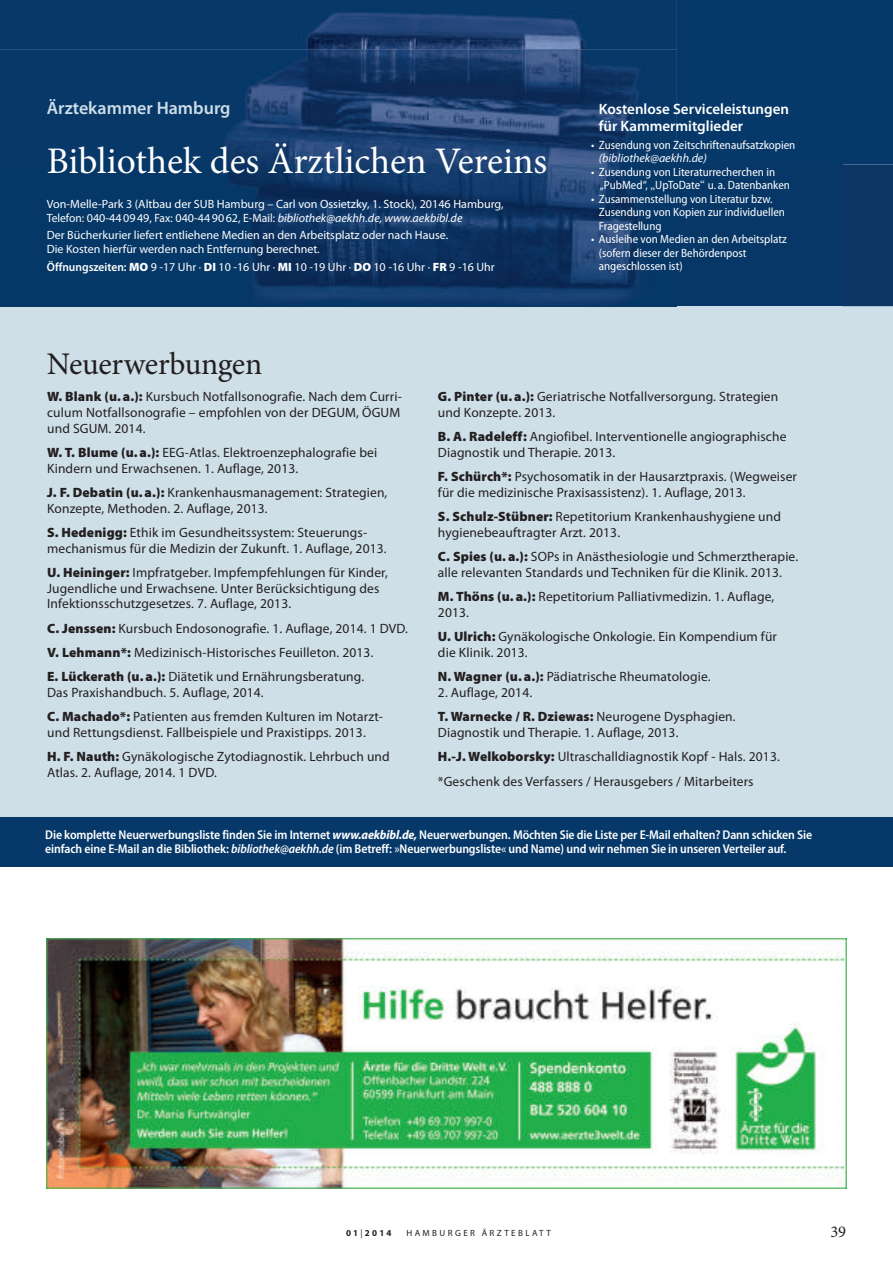
<style>
.page{position:relative;width:893px;height:1263px;background:#fff}
.page>*{position:absolute;margin:0;border:0;box-sizing:border-box;transform-origin:0 0}
.t1{font:37.5px "Minion Pro";color:#fff}
.t2{font:31.5px "Minion Pro";letter-spacing:-.01em;color:#231f20}
.t3{font:18px "Myriad Pro Semibold OV QJXQOC";color:#cddee7}
.t4{font:16.5px "Minion Pro";color:#231f20}
.t5{font:15px/17px "Myriad Pro Semibold OV QJXQOC";color:#fff}
.t6{font:13.5px/15.8px "Myriad Pro Regular OV QIXQOC";letter-spacing:.01em;color:#231f20}
.t7{font:13.5px "Myriad Pro Black OV BJXQOC";letter-spacing:.01em;color:#231f20}
.t8{font:12.75px/14.2px "Myriad Pro Semibold Semi Cn OV CJXQOC";letter-spacing:-.01em;color:#fff}
.t9{font:12px/13.5px "Myriad Pro Regular OV QIXQOC";color:#fff}
.t10{font:semi-condensed 12px/13.5px "Myriad Pro";color:#fff}
.t11{font:12px "Myriad Pro It OV ZJXQOC";color:#fff}
.t12{font:9px "Myriad Pro Regular OV QIXQOC";letter-spacing:.27em;color:#231f20}
.t13{font:9px "Myriad Pro Bold OV OIXQOC";letter-spacing:.25em;color:#231f20}
.s1{font-family:"Myriad Pro It OV ZJXQOC"}
.s2{font-family:"Myriad Pro Semibold OV QJXQOC"}
.s3{font-family:"Myriad Pro Black OV BJXQOC"}
.s4{font-family:"Minion Pro";font-stretch:normal}
.s5{font-family:"Myriad Pro Regular OV QIXQOC"}
.s6{font-family:"Myriad Pro Bold Semi Cn It OV HKXQOC"}
.s7{font-family:"Myriad Pro Semibold Semi Cn It OV IKXQOC"}
</style>
<div class="page">
<div style="left:1px;top:306px;width:892px;height:510px;background:#cedfe8"></div>
<div style="left:0;top:817px;width:893px;height:50px;background:#063969"></div>
<div style="left:677px;top:0;width:216px;height:164px;background:#063969"></div>
<div style="left:842px;top:164px;width:51px;height:142px;background:#0d3665"></div>
<img style="left:0;top:0;width:677px;height:49px">
<div style="left:677px;top:49px;width:165px;height:115px;background:#063969"></div>
<div style="left:677px;top:164px;width:165px;height:142px;background:#063767"></div>
<img style="left:0;top:49px;width:677px;height:257px">
<img style="left:1px;top:164px;width:676px;height:142px">
<img style="left:46px;top:939px;width:800px;height:250px">
<h3 class="t3" style="left:47px;top:98px;width:185px">Ärztekammer Hamburg</h3>
<h1 class="t1" style="left:47px;top:138px;width:502px">Bibliothek des Ärztlichen Vereins</h1>
<p class="t9" style="left:47px;top:197px;width:458px">von-melle-Park 3 (altbau der sub hamburg – carl von ossietzky, 1. stock), 20146 hamburg, telefon: 040-44 09 49, Fax: 040-44 90 62, e-mail: <span class="s1">bibliothek@aekhh.de, www.aekbibl.de</span></p>
<p class="t9" style="left:47px;top:228px;width:403px">der bücherkurier liefert entliehene medien an den arbeitsplatz oder nach hause. die Kosten hierfür werden nach entfernung berechnet.</p>
<p class="t9" style="left:47px;top:260px;width:450px"><span class="s2">Öffnungszeiten:</span> <span class="s3">MO</span> 9 -17 uhr · <span class="s3">DI</span> 10 -16 uhr · <span class="s3">MI</span> 10 -19 uhr · <span class="s3">DO</span> 10 -16 uhr · <span class="s3">FR</span> 9 -16 uhr</p>
<h2 class="t2" style="left:47px;top:344px;width:217px">Neuerwerbungen</h2>
<p class="t5" style="left:599px;top:101px;width:192px">Kostenlose Serviceleistungen für Kammermitglieder</p>
<p class="t10" style="left:591px;top:138px;width:206px">• Zusendung von Zeitschriftenaufsatzkopien</p>
<p class="t11" style="left:599px;top:151px;width:109px">(bibliothek@aekhh.de)</p>
<p class="t10" style="left:600px;top:165px;width:192px;text-indent:-9px">• Zusendung von Literaturrecherchen in „PubMed“, <span class="s4">„</span>UpToDate<span class="s4">“</span> u. a. Datenbanken</p>
<p class="t10" style="left:599px;top:192px;width:188px;text-indent:-7px">• Zusammenstellung von Literatur bzw.<br>Zusendung von Kopien zur individuellen<br>Fragestellung</p>
<p class="t10" style="left:599px;top:233px;width:190px;text-indent:-7px">• Ausleihe von Medien an den Arbeitsplatz (sofern dieser der Behördenpost angeschlossen ist)</p>
<p class="t6" style="left:47px;top:388px;width:356px"><span class="s3">W. Blank (u. a.):</span> Kursbuch notfallsonografie. nach dem curri&shy;culum notfallsonografie – empfohlen von der degum, Ögum und sgum. 2014.</p>
<p class="t6" style="left:47px;top:444px;width:332px"><span class="s3">W. T. Blume (u. a.):</span> eeg-atlas. elektroenzephalografie bei<br>Kindern und erwachsenen. 1. auflage, 2013.</p>
<p class="t6" style="left:47px;top:484px;width:342px"><span class="s3">J. F. Debatin (u. a.):</span> Krankenhausmanagement: strategien,<br>Konzepte, methoden. 2. auflage, 2013.</p>
<p class="t6" style="left:47px;top:524px;width:341px"><span class="s3">S. Hedenigg:</span> ethik im gesundheitssystem: steuerungs&shy;mechanismus für die medizin der zukunft. 1. auflage, 2013.</p>
<p class="t6" style="left:47px;top:564px;width:342px"><span class="s3">U. Heininger:</span> impfratgeber. impfempfehlungen für Kinder,<br>Jugendliche und erwachsene. unter berücksichtigung des infektionsschutzgesetzes. 7. auflage, 2013.</p>
<p class="t6" style="left:47px;top:616px;width:362px;line-height:24.3px"><span class="s3">C. Jenssen:</span> Kursbuch endosonografie. 1. auflage, 2014. 1 dvd.<br><span class="s3">V. Lehmann*:</span> medizinisch-historisches Feuilleton. 2013.<br><span class="s3">E. Lückerath (u. a.):</span> diätetik und ernährungsberatung.</p>
<p class="t6" style="left:47px;top:680px;width:337px;line-height:24.3px">das Praxishandbuch. 5. auflage, 2014.<br><span class="s3">C. Machado*:</span> Patienten aus fremden Kulturen im notarzt-</p>
<p class="t6" style="left:47px;top:720px;width:344px;line-height:24.3px">und rettungsdienst. Fallbeispiele und Praxistipps. 2013.<br><span class="s3">H. F. Nauth:</span> gynäkologische zytodiagnostik. lehrbuch und</p>
<p class="t6" style="left:47px;top:764px;width:171px">atlas. 2. auflage, 2014. 1 dvd.</p>
<p class="t6" style="left:438px;top:389px;width:342px"><span class="s3">G. Pinter (u. a.):</span> geriatrische notfallversorgung. strategien und Konzepte. 2013.</p>
<p class="t6" style="left:438px;top:429px;width:350px"><span class="s3">B. A. Radeleff:</span> angiofibel. interventionelle angiographische diagnostik und therapie. 2013.</p>
<p class="t6" style="left:438px;top:469px;width:361px"><span class="s3">F. Schürch*:</span> Psychosomatik in der hausarztpraxis. (wegweiser für die medizinische Praxisassistenz). 1. auflage, 2013.</p>
<p class="t6" style="left:438px;top:509px;width:345px"><span class="s3">S. Schulz-Stübner:</span> repetitorium Krankenhaushygiene und hygienebeauftragter arzt. 2013.</p>
<p class="t6" style="left:438px;top:549px;width:362px"><span class="s3">C. Spies (u. a.):</span> soPs in anästhesiologie und schmerztherapie. alle relevanten standards und techniken für die Klinik. 2013.</p>
<p class="t6" style="left:438px;top:589px;width:338px"><span class="s3">M. Thöns (u. a.):</span> repetitorium Palliativmedizin. 1. auflage,<br>2013.</p>
<p class="t6" style="left:438px;top:629px;width:341px"><span class="s3">U. Ulrich:</span> gynäkologische onkologie. ein Kompendium für die Klinik. 2013.</p>
<p class="t6" style="left:438px;top:669px;width:274px"><span class="s3">N. Wagner (u. a.):</span> Pädiatrische rheumatologie.</p>
<p class="t6" style="left:438px;top:684px;width:96px">2. auflage, 2014.</p>
<p class="t7" style="left:438px;top:709px;width:299px">T. Warnecke / R. Dziewas: <span class="s5">neurogene dysphagien.</span></p>
<p class="t6" style="left:438px;top:720px;width:343px;line-height:24.3px">diagnostik und therapie. 1. auflage, 2013.<br><span class="s3">H.-J. Welkoborsky:</span> ultraschalldiagnostik Kopf - hals. 2013. *geschenk des verfassers / herausgebers / mitarbeiters</p>
<p class="t8" style="left:45px;top:828px;width:768px">Die komplette Neuerwerbungsliste finden Sie im Internet <span class="s6">www.aekbibl.de,</span> Neuerwerbungen. Möchten Sie die Liste per E-Mail erhalten? Dann schicken Sie einfach eine E-Mail an die Bibliothek: <span class="s7">bibliothek@aekhh.de</span> (im Betreff: <span class="s5">»</span>Neuerwerbungsliste<span class="s5">«</span> und Name) und wir nehmen Sie in unseren Verteiler auf.</p>
<p class="t13" style="left:346px;top:1227px;width:47px">01<span class="s5">|</span>2014</p>
<p class="t12" style="left:406px;top:1227px;width:146px">hamburger Ärzteblatt</p>
<p class="t4" style="left:830px;top:1221px;width:17px">39</p>
</div>
